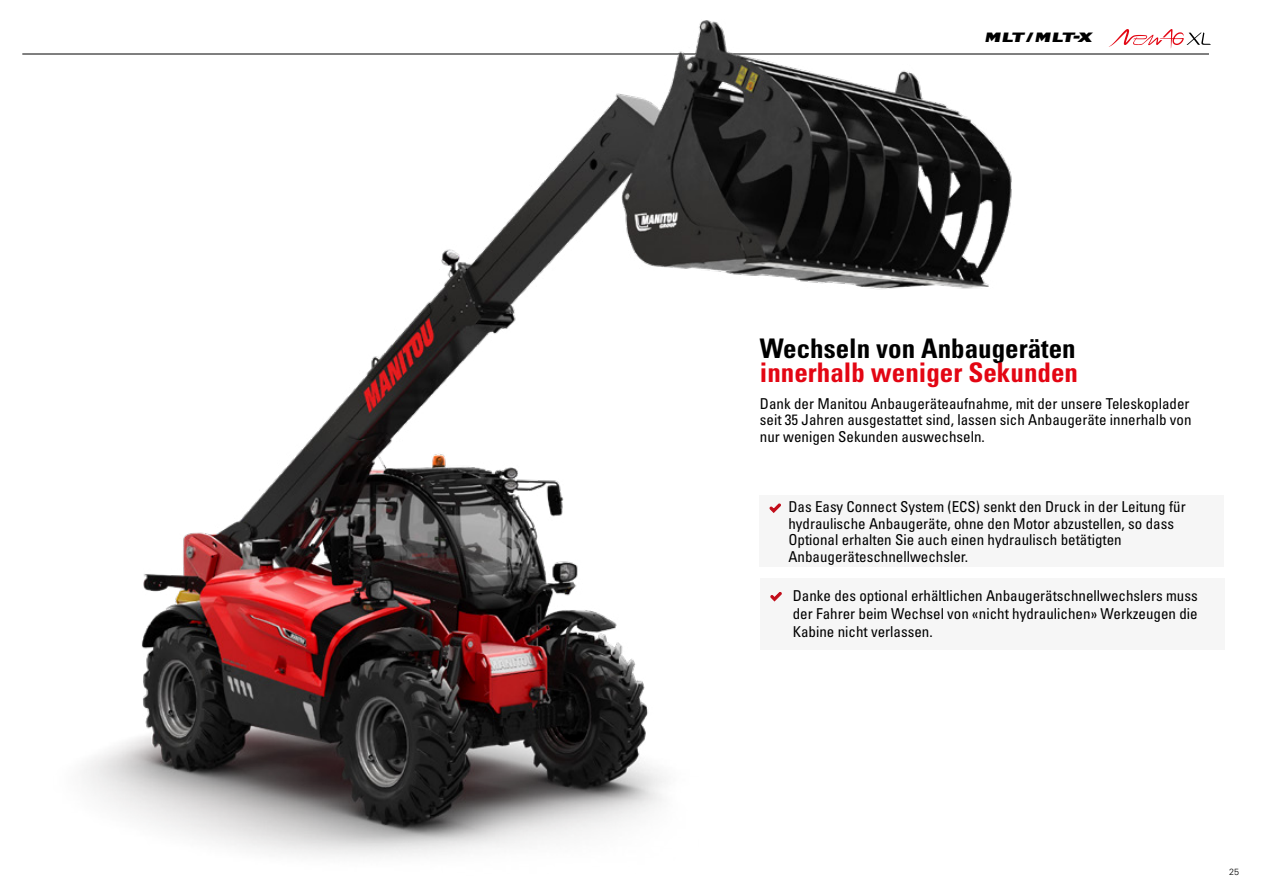
<style>
.page{position:relative;width:1263px;height:893px;background:#fff}
.page>*{position:absolute;margin:0;border:0;box-sizing:border-box;transform-origin:0 0}
.t1{font:27px "Univers LTCYR 67 Bold Cond";color:#e30613}
.t2{font:27px "Univers LTCYR 67 Bold Cond";color:#000}
.t3{font:condensed 15px/16.5px "Univers LTCYR 57";color:#000}
.t4{font:800 13.5px "Manitou";letter-spacing:-.095em;color:#000}
.t5{font:300 9px "Univers LTCYR 45";color:#000}
</style>
<div class="page">
<div style="left:759px;top:495px;width:465px;height:71px;background:#f6f6f6"></div>
<hr style="left:22px;top:54px;width:1187px;height:1px;background:#000">
<div style="left:760px;top:578px;width:465px;height:71px;background:#f6f6f6"></div>
<img style="left:22px;top:20px;width:1183px;height:836px">
<svg style="left:768px;top:502px;width:14px;height:12px"></svg>
<p class="t4" style="left:985px;top:33px;width:110px">MLT / MLT-X</p>
<h1 class="t2" style="left:760px;top:332px;width:317px">Wechseln von Anbaugeräten</h1>
<h1 class="t1" style="left:760px;top:356px;width:320px">innerhalb weniger Sekunden</h1>
<p class="t3" style="left:760px;top:395px;width:433px">Dank der Manitou Anbaugeräteaufnahme, mit der unsere Teleskoplader seit 35 Jahren ausgestattet sind, lassen sich Anbaugeräte innerhalb von nur wenigen Sekunden auswechseln.</p>
<p class="t3" style="left:788px;top:498px;width:399px">Das Easy Connect System (ECS) senkt den Druck in der Leitung für hydraulische Anbaugeräte, ohne den Motor abzustellen, so dass Optional erhalten Sie auch einen hydraulisch betätigten Anbaugeräteschnellwechsler.</p>
<p class="t3" style="left:793px;top:586px;width:406px;line-height:18px;text-align:justify">Danke des optional erhältlichen Anbaugerätschnellwechslers muss der Fahrer beim Wechsel von «nicht hydraulichen» Werkzeugen die Kabine nicht verlassen.</p>
<p class="t5" style="left:1229px;top:866px;width:12px">25</p>
</div>
